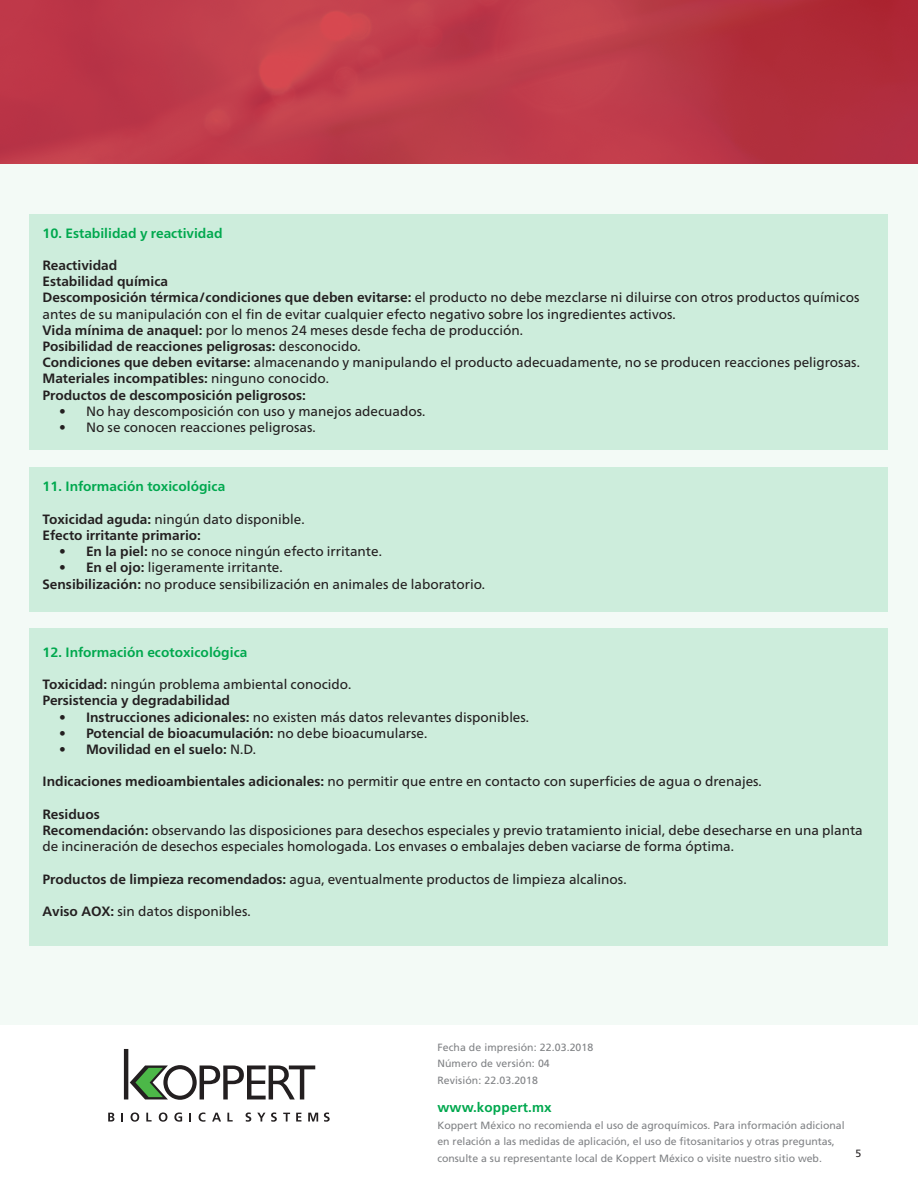
<style>
.page{position:relative;width:918px;height:1188px;background:#fff}
.page>*{position:absolute;margin:0;border:0;box-sizing:border-box;transform-origin:0 0}
.cuerpo{font:13.5px/16.2px "Frutiger Neue LTW1 G";color:#231f20}
.cuerpo-2{font:700 13.5px "Frutiger Neue LTW1 G";color:#231f20}
.t1{font:700 13.5px "Frutiger Neue LTW1 G";color:#00a84e}
.t2{font:700 13.5px "Frutiger LT Std";letter-spacing:.01em;color:#00a84e}
.t3{font:10.5px/16.5px "Frutiger LT Std";color:#808285}
.t4{font:10.5px "Frutiger LT Std";color:#231f20}
.s1{font-weight:700}
.s2{font-weight:400}
</style>
<div class="page">
<div style="left:0;top:163px;width:918px;height:862px;background:#f3faf6"></div>
<svg style="left:0;top:0;width:918px;height:163px;background:#bb3846"></svg>
<svg style="left:108px;top:1113px;width:6px;height:9px"></svg>
<svg style="left:131px;top:1113px;width:8px;height:9px"></svg>
<svg style="left:146px;top:1113px;width:6px;height:9px"></svg>
<svg style="left:159px;top:1113px;width:8px;height:9px"></svg>
<svg style="left:174px;top:1113px;width:8px;height:9px"></svg>
<svg style="left:199px;top:1113px;width:6px;height:9px"></svg>
<svg style="left:212px;top:1113px;width:9px;height:9px"></svg>
<svg style="left:227px;top:1113px;width:6px;height:9px"></svg>
<svg style="left:246px;top:1113px;width:5px;height:9px"></svg>
<svg style="left:257px;top:1113px;width:8px;height:9px"></svg>
<svg style="left:271px;top:1113px;width:6px;height:9px"></svg>
<svg style="left:283px;top:1113px;width:7px;height:9px"></svg>
<svg style="left:296px;top:1113px;width:5px;height:9px"></svg>
<svg style="left:308px;top:1113px;width:10px;height:9px"></svg>
<svg style="left:324px;top:1113px;width:6px;height:9px"></svg>
<svg style="left:124px;top:1049px;width:191px;height:51px"></svg>
<div style="left:30px;top:214px;width:858px;height:236px;background:#cdeddc"></div>
<div style="left:30px;top:467px;width:858px;height:145px;background:#cdeddc"></div>
<div style="left:30px;top:629px;width:858px;height:317px;background:#cdeddc"></div>
<p class="t1" style="left:43px;top:223px;width:182px">10. Estabilidad y reactividad</p>
<p class="cuerpo-2" style="left:43px;top:256px;width:76px">Reactividad</p>
<p class="cuerpo-2" style="left:43px;top:272px;width:127px">Estabilidad química</p>
<p class="cuerpo" style="left:43px;top:289px;width:818px"><span class="s1">Descomposición térmica/condiciones que deben evitarse:</span> el producto no debe mezclarse ni diluirse con otros productos químicos antes de su manipulación con el fin de evitar cualquier efecto negativo sobre los ingredientes activos.</p>
<p class="cuerpo" style="left:43px;top:321px;width:482px"><span class="s1">Vida mínima de anaquel:</span> por lo menos 24 meses desde fecha de producción.</p>
<p class="cuerpo-2" style="left:43px;top:337px;width:320px">Posibilidad de reacciones peligrosas: <span class="s2">desconocido.</span></p>
<p class="cuerpo" style="left:43px;top:353px;width:819px"><span class="s1">Condiciones que deben evitarse:</span> almacenando y manipulando el producto adecuadamente, no se producen reacciones peligrosas.</p>
<p class="cuerpo-2" style="left:43px;top:369px;width:288px">Materiales incompatibles: <span class="s2">ninguno conocido.</span></p>
<p class="cuerpo-2" style="left:43px;top:385px;width:265px">Productos de descomposición peligrosos:</p>
<p class="cuerpo" style="left:59px;top:402px;width:368px"><span class="s1">•</span> No hay descomposición con uso y manejos adecuados.</p>
<p class="cuerpo" style="left:59px;top:418px;width:258px"><span class="s1">•</span> No se conocen reacciones peligrosas.</p>
<p class="t1" style="left:43px;top:477px;width:184px">11. Información toxicológica</p>
<p class="cuerpo" style="left:43px;top:510px;width:264px"><span class="s1">Toxicidad aguda:</span> ningún dato disponible.</p>
<p class="cuerpo-2" style="left:43px;top:525px;width:160px">Efecto irritante primario:</p>
<p class="cuerpo" style="left:59px;top:542px;width:324px"><span class="s1">• En la piel:</span> no se conoce ningún efecto irritante.</p>
<p class="cuerpo" style="left:59px;top:558px;width:225px"><span class="s1">• En el ojo:</span> ligeramente irritante.</p>
<p class="cuerpo" style="left:43px;top:575px;width:444px"><span class="s1">Sensibilización:</span> no produce sensibilización en animales de laboratorio.</p>
<p class="t1" style="left:43px;top:642px;width:206px">12. Información ecotoxicológica</p>
<p class="cuerpo" style="left:43px;top:675px;width:310px"><span class="s1">Toxicidad:</span> ningún problema ambiental conocido.</p>
<p class="cuerpo-2" style="left:43px;top:691px;width:189px">Persistencia y degradabilidad</p>
<p class="cuerpo" style="left:59px;top:708px;width:472px"><span class="s1">• Instrucciones adicionales:</span> no existen más datos relevantes disponibles.</p>
<p class="cuerpo-2" style="left:59px;top:723px;width:370px">• Potencial de bioacumulación: <span class="s2">no debe bioacumularse.</span></p>
<p class="cuerpo-2" style="left:59px;top:740px;width:199px">• Movilidad en el suelo: <span class="s2">N.D.</span></p>
<p class="cuerpo" style="left:43px;top:773px;width:721px"><span class="s1">Indicaciones medioambientales adicionales:</span> no permitir que entre en contacto con superficies de agua o drenajes.</p>
<p class="cuerpo-2" style="left:43px;top:804px;width:59px">Residuos</p>
<p class="cuerpo" style="left:43px;top:821px;width:822px"><span class="s1">Recomendación:</span> observando las disposiciones para desechos especiales y previo tratamiento inicial, debe desecharse en una planta de incineración de desechos especiales homologada. Los envases o embalajes deben vaciarse de forma óptima.</p>
<p class="cuerpo" style="left:43px;top:870px;width:586px"><span class="s1">Productos de limpieza recomendados:</span> agua, eventualmente productos de limpieza alcalinos.</p>
<p class="cuerpo" style="left:43px;top:902px;width:210px"><span class="s1">Aviso AOX:</span> sin datos disponibles.</p>
<p class="t3" style="left:437px;top:1039px;width:157px">Fecha de impresión: 22.03.2018<br>Número de versión: 04<br>Revisión: 22.03.2018</p>
<p class="t2" style="left:437px;top:1100px;width:116px">www.koppert.mx</p>
<p class="t3" style="left:437px;top:1117px;width:409px">Koppert México no recomienda el uso de agroquímicos. Para información adicional en relación a las medidas de aplicación, el uso de fitosanitarios y otras preguntas, consulte a su representante local de Koppert México o visite nuestro sitio web.</p>
<p class="t4" style="left:855px;top:1147px;width:7px">5</p>
</div>
